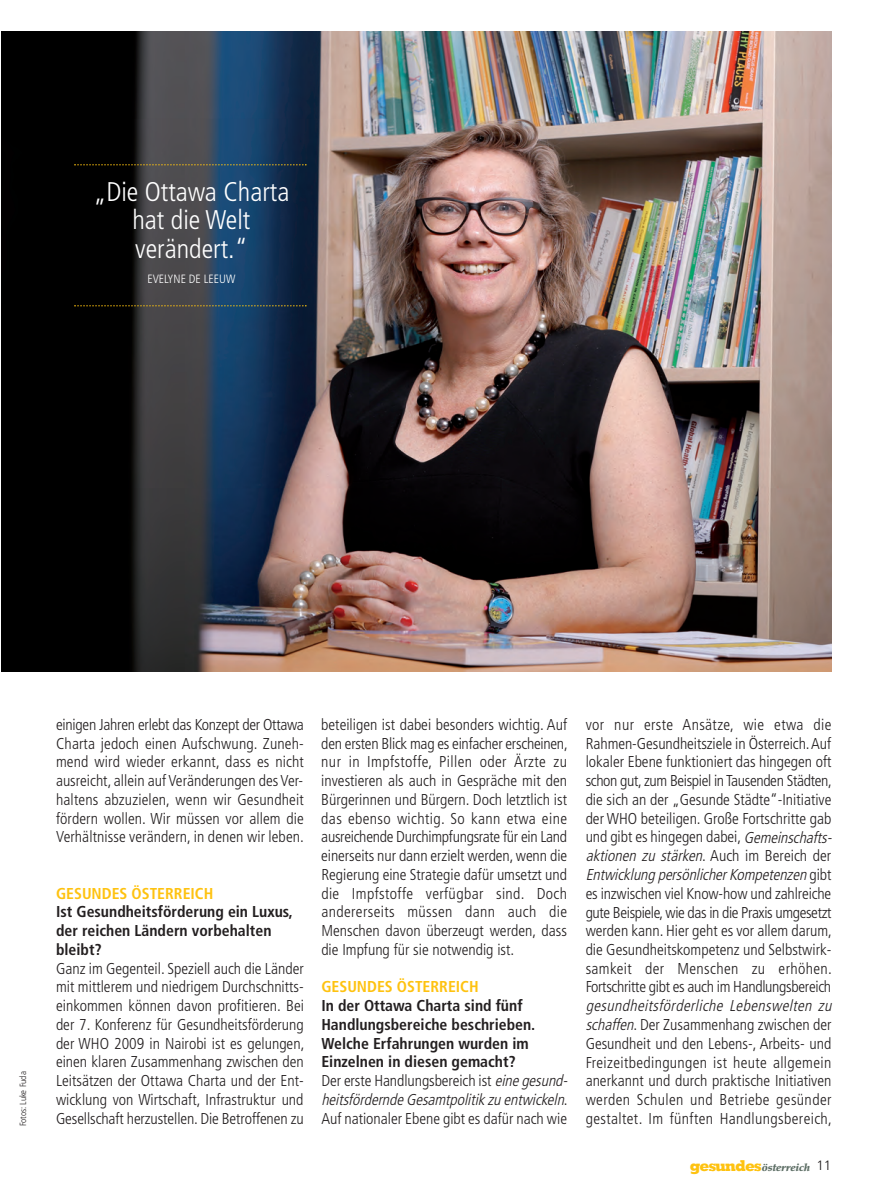
<style>
.page{position:relative;width:895px;height:1190px;background:#fff}
.page>*{position:absolute;margin:0;border:0;box-sizing:border-box;transform-origin:0 0}
.t1{font:300 condensed 27px/28.5px "Frutiger";color:#fff;text-align:center}
.t2{font:300 condensed 15.75px/18.8px "Frutiger";color:#231f20;text-align:justify}
.t3{font:700 condensed 15.75px/18.8px "Frutiger";color:#231f20}
.t4{font:300 condensed 15.75px/18.8px "Frutiger";letter-spacing:.02em;color:#231f20}
.t5{font:700 condensed 15.75px "Frutiger";color:#fec210}
.t6{font:300 condensed 12px "Frutiger";color:#fff}
.t7{font:italic 900 10.5px "Palatino";letter-spacing:-.02em;color:#5d6e65}
.t8{font:300 condensed 9px "Frutiger";color:#231f20}
.s1{font-weight:300}
.s2{font-weight:300;font-style:italic}
.s3{font-style:italic}
.s4{font-family:"Memphis";font-weight:800;font-style:normal;font-size:15px;color:#fec210}
.s5{font-family:"Frutiger";font-weight:300;font-style:normal;font-size:13.5px;color:#231f20}
</style>
<div class="page">
<img style="left:2px;top:32px;width:829px;height:640px">
<svg style="left:74px;top:164px;width:232px;height:2px"></svg>
<svg style="left:74px;top:305px;width:232px;height:2px"></svg>
<h1 class="t1" style="left:93px;top:179px;width:197px">„Die Ottawa Charta hat die Welt verändert.“</h1>
<p class="t6" style="left:147px;top:274px;width:89px">EVELYNE DE LEEUW</p>
<p class="t8" style="left:19px;top:1126px;width:56px;rotate:-90deg">Fotos: Luke Fuda</p>
<p class="t2" style="left:56px;top:716px;width:249px">einigen Jahren erlebt das Konzept der Ottawa Charta jedoch einen Aufschwung. Zuneh&shy;mend wird wieder erkannt, dass es nicht ausreicht, allein auf Veränderungen des Ver&shy;haltens abzuzielen, wenn wir Gesundheit fördern wollen. Wir müssen vor allem die Verhältnisse verändern, in denen wir leben.</p>
<p class="t5" style="left:56px;top:887px;width:159px">GESUNDES ÖSTERREICH</p>
<p class="t3" style="left:56px;top:904px;width:238px">Ist Gesundheitsförderung ein Luxus, der reichen Ländern vorbehalten bleibt?</p>
<p class="t2" style="left:56px;top:960px;width:250px">Ganz im Gegenteil. Speziell auch die Länder mit mittlerem und niedrigem Durchschnitts&shy;einkommen können davon profitieren. Bei der 7. Konferenz für Gesundheitsförderung der WHO 2009 in Nairobi ist es gelungen, einen klaren Zusammenhang zwischen den Leitsätzen der Ottawa Charta und der Ent&shy;wicklung von Wirtschaft, Infrastruktur und Gesellschaft herzustellen. Die Betroffenen zu</p>
<p class="t2" style="left:321px;top:716px;width:248px">beteiligen ist dabei besonders wichtig. Auf den ersten Blick mag es einfacher erscheinen, nur in Impfstoffe, Pillen oder Ärzte zu investieren als auch in Gespräche mit den Bürgerinnen und Bürgern. Doch letztlich ist das ebenso wichtig. So kann etwa eine ausreichende Durchimpfungsrate für ein Land einerseits nur dann erzielt werden, wenn die Regierung eine Strategie dafür umsetzt und die Impfstoffe verfügbar sind. Doch andererseits müssen dann auch die Menschen davon überzeugt werden, dass die Impfung für sie notwendig ist.</p>
<p class="t5" style="left:321px;top:980px;width:159px">GESUNDES ÖSTERREICH</p>
<p class="t3" style="left:321px;top:997px;width:250px">In der Ottawa Charta sind fünf Handlungsbereiche beschrieben.<br>Welche Erfahrungen wurden im Einzelnen in diesen gemacht?<br><span class="s1">Der erste Handlungsbereich ist</span> <span class="s2">eine gesund&shy;heitsfördernde Gesamtpolitik zu entwickeln</span><span class="s1">.<br>Auf nationaler Ebene gibt es dafür nach wie</span></p>
<p class="t2" style="left:585px;top:716px;width:250px;text-align:left">vor nur erste Ansätze, wie etwa die Rahmen-Gesundheitsziele in Österreich. Auf lokaler Ebene funktioniert das hingegen oft schon gut, zum Beispiel in Tausenden Städten, die sich an der „Gesunde Städte“-Initiative der WHO beteiligen. Große Fortschritte gab und gibt es hingegen dabei, <span class="s3">Gemeinschafts&shy;aktionen zu stärken</span>. A u c h i m B e r e i c h d e r <span class="s3">Entwicklung persönlicherKompetenzen</span> g i b t es inzwischen viel Know-how und zahlreiche gute Beispiele, wie das in die Praxis umgesetzt werden kann. Hier geht es vor allem darum, die Gesundheitskompetenz und Selbstwirk&shy;samkeit der Menschen zu erhöhen.<br>Fortschritte gibt es auch im Handlungsbereich</p>
<p class="t4" style="left:585px;top:998px;width:250px"><span class="s3">gesundheitsförderliche Lebenswelten zu schaffen</span>. Der Zusammenhang zwischen der Gesundheit und den Lebens-, Arbeits- und Freizeitbedingungen ist heute allgemein anerkannt und durch praktische Initiativen werden Schulen und Betriebe gesünder gestaltet. Im fünften Handlungsbereich,</p>
<p class="t7" style="left:689px;top:1163px;width:143px"><span class="s4">gesundes</span>österreich <span class="s5">11</span></p>
</div>
